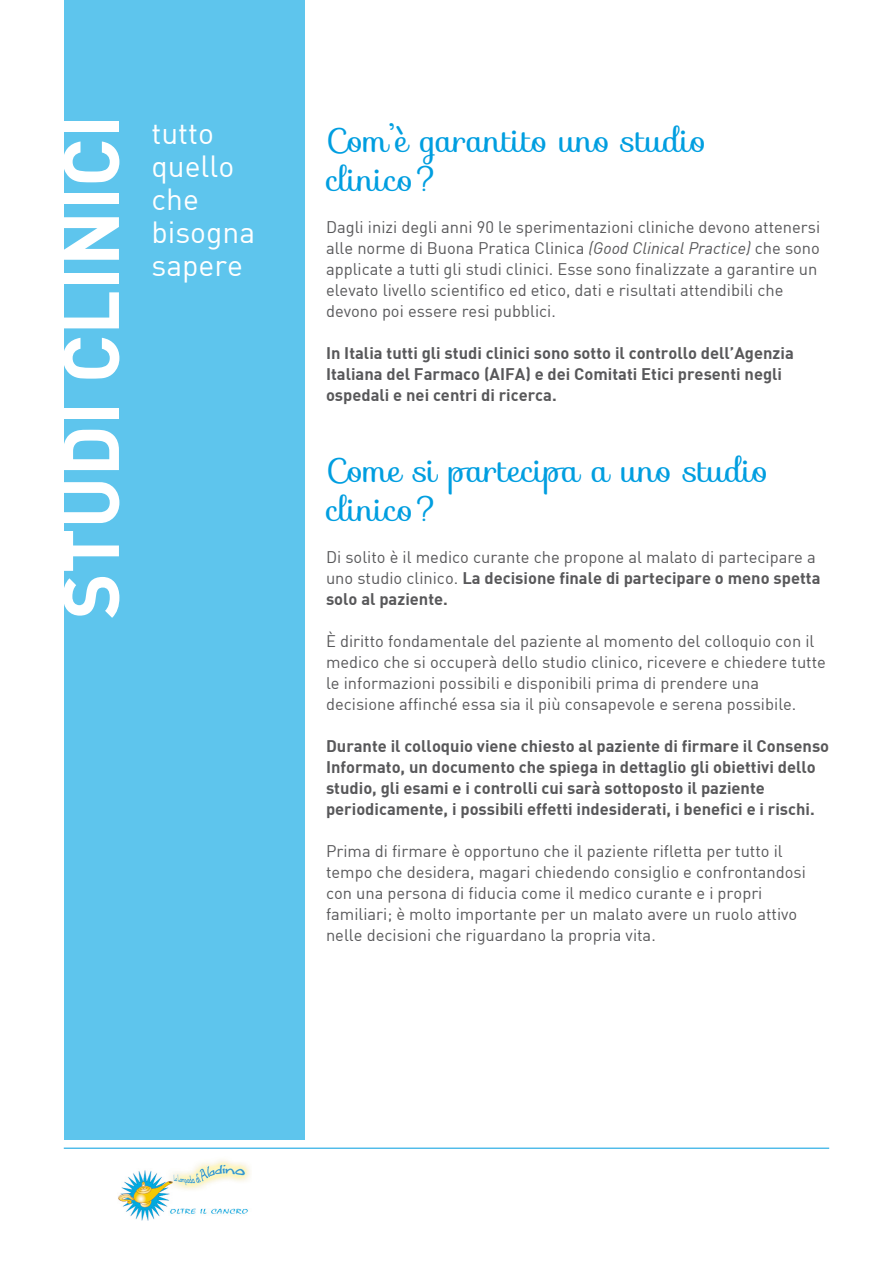
<style>
.page{position:relative;width:893px;height:1263px;background:#fff}
.page>*{position:absolute;margin:0;border:0;box-sizing:border-box;transform-origin:0 0}
.t1{font:78px "DIN Bold";color:#fff}
.t2{font:33px/39px "Sofia";color:#009ee0}
.t3{font:30px/33px "DIN";color:#fff}
.t4{font:16.5px/21px "DIN";color:#58585a}
.t5{font:16.5px/21px "DIN Bold";color:#58585a}
.s1{font-style:italic}
.s2{font-family:"DIN Bold"}
</style>
<div class="page">
<img style="left:118px;top:1160px;width:132px;height:60px">
<hr style="left:64px;top:1148px;width:765px;height:1px;background:#009ee0">
<div style="left:64px;top:0;width:241px;height:1140px;background:#5ec5ed"></div>
<h1 class="t1" style="left:40px;top:619px;width:506px;rotate:-90deg">STUDI CLINICI</h1>
<h3 class="t3" style="left:151px;top:116px;width:105px">tutto quello che bisogna sapere</h3>
<p class="t2" style="left:326px;top:121px;width:382px">Com’è garantito uno studio clinico?</p>
<p class="t4" style="left:326px;top:217px;width:496px">Dagli inizi degli anni 90 le sperimentazioni cliniche devono attenersi alle norme di Buona Pratica Clinica <span class="s1">(Good Clinical Practice)</span> che sono applicate a tutti gli studi clinici. Esse sono finalizzate a garantire un elevato livello scientifico ed etico, dati e risultati attendibili che devono poi essere resi pubblici.</p>
<p class="t5" style="left:326px;top:342px;width:469px">In Italia tutti gli studi clinici sono sotto il controllo dell’Agenzia<br>Italiana del Farmaco (AIFA) e dei Comitati Etici presenti negli ospedali e nei centri di ricerca.</p>
<p class="t2" style="left:326px;top:451px;width:444px">Come si partecipa a uno studio clinico?</p>
<p class="t4" style="left:326px;top:547px;width:496px">Di solito è il medico curante che propone al malato di partecipare a uno studio clinico. <span class="s2">La decisione finale di partecipare o meno spetta solo al paziente.</span></p>
<p class="t4" style="left:326px;top:631px;width:501px">È diritto fondamentale del paziente al momento del colloquio con il medico che si occuperà dello studio clinico, ricevere e chiedere tutte le informazioni possibili e disponibili prima di prendere una decisione affinché essa sia il più consapevole e serena possibile.</p>
<p class="t5" style="left:326px;top:735px;width:505px">Durante il colloquio viene chiesto al paziente di firmare il Consenso Informato, un documento che spiega in dettaglio gli obiettivi dello studio, gli esami e i controlli cui sarà sottoposto il paziente periodicamente, i possibili effetti indesiderati, i benefici e i rischi.</p>
<p class="t4" style="left:326px;top:841px;width:481px">Prima di firmare è opportuno che il paziente rifletta per tutto il tempo che desidera, magari chiedendo consiglio e confrontandosi con una persona di fiducia come il medico curante e i propri familiari; è molto importante per un malato avere un ruolo attivo nelle decisioni che riguardano la propria vita.</p>
</div>
